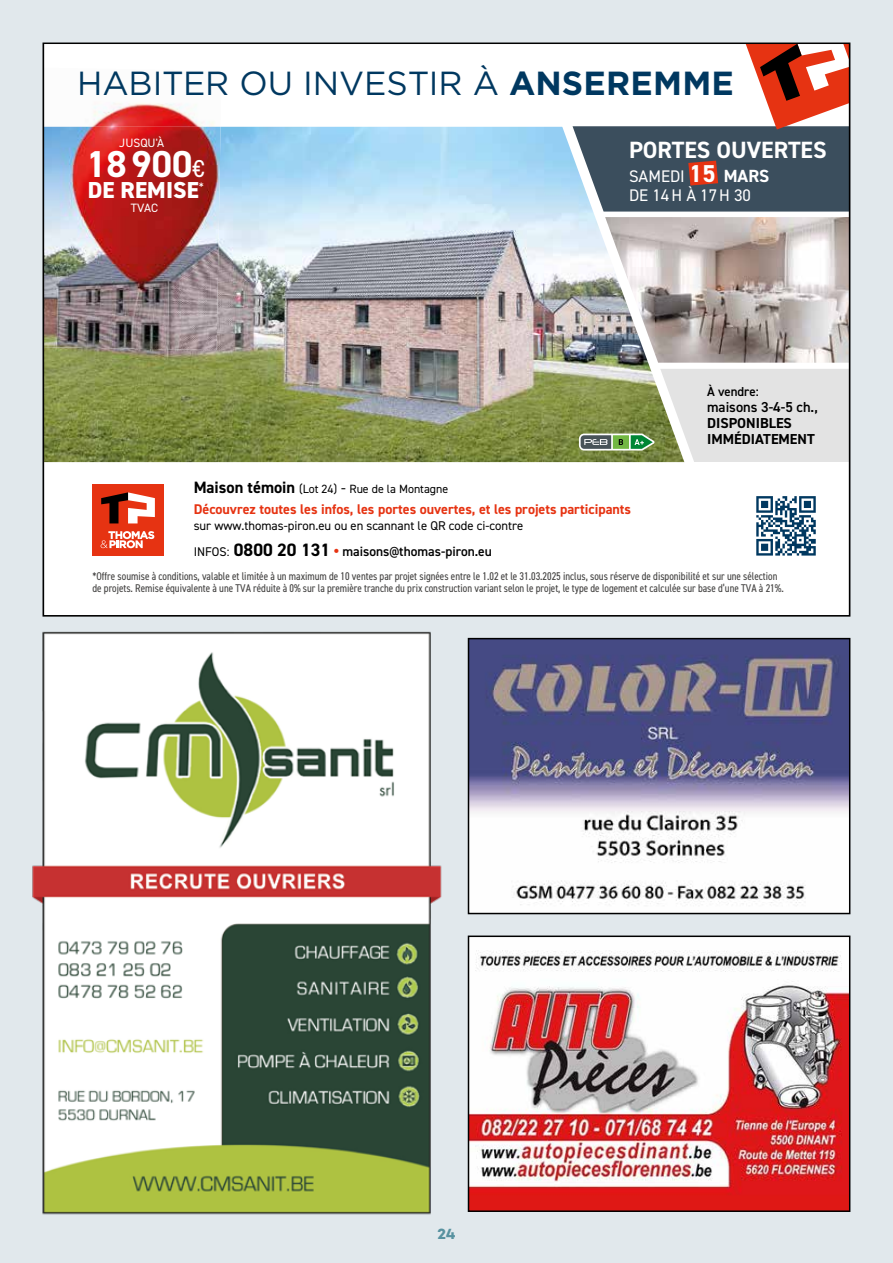
<style>
.page{position:relative;width:893px;height:1263px;background:#e1e8ec}
.page>*{position:absolute;margin:0;border:0;box-sizing:border-box;transform-origin:0 0}
.t1{font:700 37.5px "DIN2014";color:#fff}
.t2{font:33.45px "Gotham";letter-spacing:-.005em;color:#003860}
.t3{font:700 23.55px "DIN2014";color:#fff}
.t4{font:800 23.1px "DIN2014";letter-spacing:.005em;color:#fff}
.t5{font:16.8px/18.1px "DIN2014";color:#fff}
.t6{font:700 15px "Campton";color:#5892a0}
.t7{font:700 14.4px/16px "DIN2014";color:#000}
.t8{font:600 14.4px "DIN2014";color:#000}
.t9{font:700 14.1px "DIN2014";color:#e63312}
.t10{font:600 13.5px "DIN2014";color:#000}
.t11{font:600 13.05px "DIN2014";color:#000}
.t12{font:12.75px "DIN2014";color:#000}
.t13{font:12.15px "DIN2014";color:#fff}
.t14{font:12px "DIN2014";color:#000}
.t15{font:condensed 11.25px/12px "DIN2014";color:#444342}
.s1{font-weight:700}
.s2{font-weight:400;font-size:24.45px}
.s3{font-weight:700;font-size:24.45px}
.s4{font-weight:700;font-size:17.55px}
.s5{font-size:12.9px}
.s6{font-weight:700;font-size:16.5px}
.s7{font-size:14.85px}
.s8{font-weight:400;font-size:12.6px}
.s9{font-weight:700;font-size:18px}
.s10{font-weight:700;font-size:18px;color:#e63312}
.s11{font-weight:400;font-stretch:condensed}
</style>
<div class="page">
<img style="left:471px;top:641px;width:376px;height:270px">
<div style="left:468px;top:638px;width:382px;height:276px;border:2px solid #000"></div>
<div style="left:43px;top:43px;width:807px;height:573px;background:#fff"></div>
<img style="left:46px;top:127px;width:514px;height:335px">
<img style="left:560px;top:126px;width:124px;height:337px">
<img style="left:605px;top:217px;width:242px;height:146px">
<img style="left:46px;top:103px;width:176px;height:113px">
<img style="left:46px;top:216px;width:173px;height:134px">
<div style="left:93px;top:485px;width:71px;height:71px;background:#e63312"></div>
<svg style="left:101px;top:492px;width:54px;height:31px"></svg>
<svg style="left:101px;top:531px;width:53px;height:17px"></svg>
<svg style="left:573px;top:46px;width:274px;height:166px"></svg>
<svg style="left:660px;top:369px;width:187px;height:93px"></svg>
<svg style="left:756px;top:496px;width:60px;height:60px"></svg>
<svg style="left:579px;top:434px;width:75px;height:16px"></svg>
<img style="left:32px;top:631px;width:410px;height:584px">
<img style="left:471px;top:938px;width:376px;height:271px">
<div style="left:468px;top:935px;width:382px;height:277px;border:2px solid #000"></div>
<h2 class="t2" style="left:77px;top:61px;width:658px">HABITER OU INVESTIR À <span class="s1">ANSEREMME</span></h2>
<p class="t13" style="left:119px;top:135px;width:46px">JUSQU'À</p>
<h1 class="t1" style="left:86px;top:139px;width:120px">18 900<span class="s2">€</span></h1>
<p class="t13" style="left:131px;top:200px;width:29px">TVAC</p>
<h3 class="t4" style="left:88px;top:175px;width:118px">DE REMISE<sup>*</sup></h3>
<h3 class="t3" style="left:629px;top:134px;width:199px">PORTES OUVERTES</h3>
<h3 class="t5" style="left:629px;top:167px;width:142px">SAMEDI <span class="s3">15</span> <span class="s4">MARS<br></span>DE 14 H À 17 H 30</h3>
<p class="t11" style="left:707px;top:383px;width:53px">À <span class="s5">ve</span>ndre:</p>
<p class="t8" style="left:707px;top:398px;width:112px">maisons 3-4-5 ch.,</p>
<p class="t7" style="left:707px;top:415px;width:109px">DISPONIBLES<br>IMMÉDIATEMENT</p>
<p class="t14" style="left:194px;top:482px;width:256px"><span class="s6">Maison témoin</span> (Lot 24) <span class="s7">-</span> Rue de la Montagne</p>
<p class="t9" style="left:194px;top:500px;width:439px">Découvrez toutes les infos, les portes ouvertes, et les projets participants</p>
<p class="t12" style="left:194px;top:518px;width:331px">sur www.thomas-piron.eu ou en scannant le QR code ci-contre</p>
<p class="t15" style="left:93px;top:569px;width:693px">*Offre soumise à conditions, valable et limitée à un maximum de 10 ventes par projet signées entre le 1.02 et le 31.03.2025 inclus, sous réserve de disponibilité et sur une sélection de projets. Remise équivalente à une TVA réduite à 0% sur la première tranche du prix construction variant selon le projet, le type de logement et calculée sur base d’une TVA à 21%.</p>
<p class="t10" style="left:194px;top:542px;width:300px"><span class="s8">INFOS:</span> <span class="s9">0800 20 131</span> <span class="s10">•</span> maisons<span class="s11">@</span>thomas-piron.eu</p>
<h3 class="t6" style="left:437px;top:1222px;width:20px">2424</h3>
</div>
